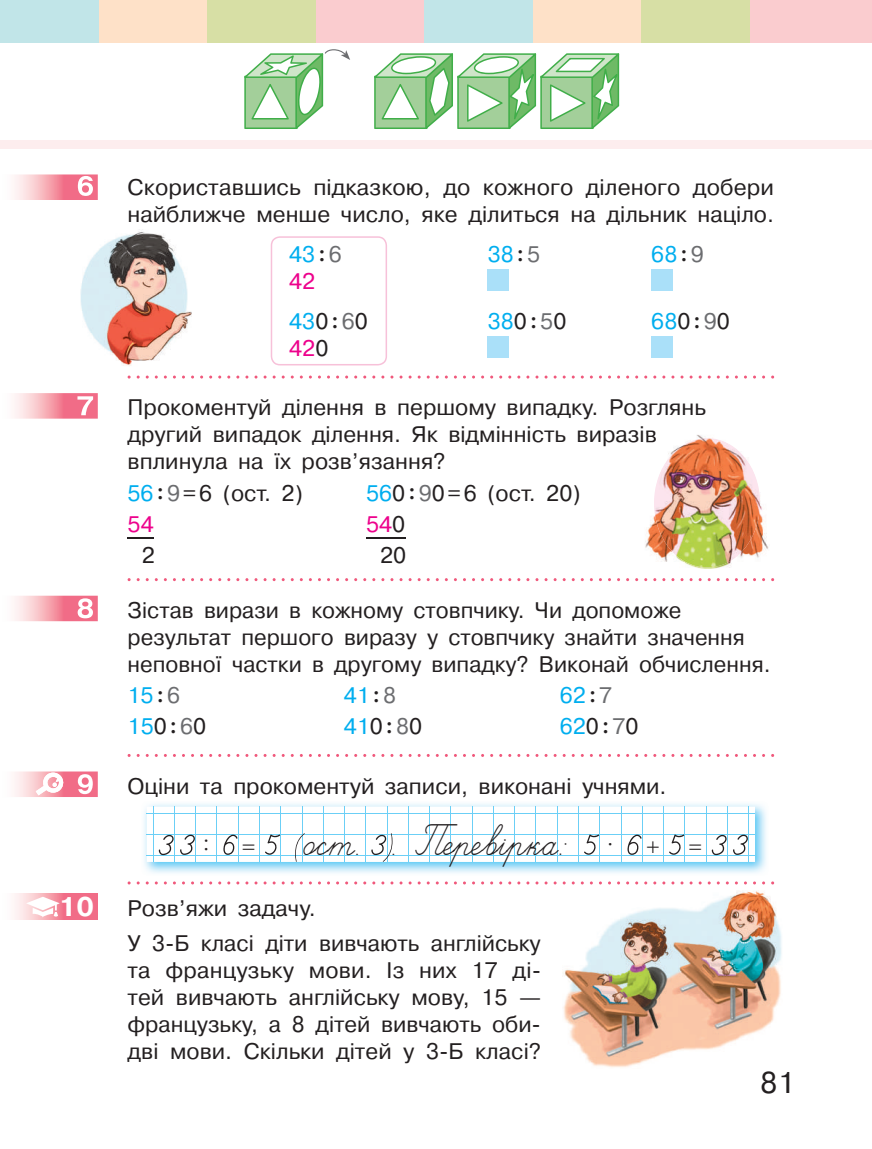
<style>
.page{position:relative;width:872px;height:1149px;background:#fff}
.page>*{position:absolute;margin:0;border:0;box-sizing:border-box;transform-origin:0 0}
.t1{font:53.25px "GDVGRI Fnumbers";color:#231f20}
.t2{font:42px "GDVGRIF Propis";color:#231f20}
.t3{font:30px "Pragmatica C";color:#231f20}
.t4{font:700 27px "Pragmatica C";color:#fff}
.t5{font:22.5px/27px "Pragmatica C";color:#231f20}
.t6{font:22.5px "Pragmatica C";color:#00aeef}
.t7{font:22.5px/39.8px "Pragmatica C";color:#ed028c}
.s1{font-weight:700;font-size:27px;color:#fff}
.s2{font-family:"School Book C";color:#231f20}
.s3{color:#6c6d70}
.s4{color:#00aeef}
.s5{color:#231f20}
.s6{font-family:"School Book C"}
.s7{font-family:"GDVGRI Fnumbers";font-size:53.25px}
</style>
<div class="page">
<div style="left:749px;top:0;width:123px;height:43px;background:#facccf"></div>
<div style="left:641px;top:0;width:108px;height:43px;background:#d7dfa5"></div>
<div style="left:532px;top:0;width:109px;height:43px;background:#fee1c8"></div>
<div style="left:99px;top:0;width:108px;height:43px;background:#fee1c8"></div>
<div style="left:424px;top:0;width:108px;height:43px;background:#c1e5e8"></div>
<div style="left:0;top:0;width:99px;height:43px;background:#c1e5e8"></div>
<div style="left:315px;top:0;width:109px;height:43px;background:#facccf"></div>
<div style="left:207px;top:0;width:108px;height:43px;background:#d7dfa5"></div>
<div style="left:0;top:140px;width:872px;height:8px;background:#fdedee"></div>
<svg style="left:128px;top:375px;width:646px;height:3px"></svg>
<svg style="left:128px;top:537px;width:26px;height:1px"></svg>
<hr style="left:366px;top:537px;width:39px;height:1px;background:#231f20">
<svg style="left:128px;top:578px;width:646px;height:3px"></svg>
<svg style="left:128px;top:754px;width:646px;height:2px"></svg>
<svg style="left:128px;top:881px;width:646px;height:3px"></svg>
<div style="left:488px;top:269px;width:21px;height:21px;background:#aae0f9"></div>
<div style="left:651px;top:269px;width:21px;height:21px;background:#aae0f9"></div>
<div style="left:488px;top:336px;width:21px;height:21px;background:#aae0f9"></div>
<div style="left:651px;top:336px;width:21px;height:21px;background:#aae0f9"></div>
<img style="left:144px;top:803px;width:622px;height:70px">
<img style="left:15px;top:174px;width:83px;height:26px">
<img style="left:78px;top:176px;width:15px;height:20px">
<img style="left:81px;top:232px;width:111px;height:134px">
<svg style="left:271px;top:236px;width:116px;height:129px"></svg>
<img style="left:15px;top:393px;width:83px;height:25px">
<img style="left:77px;top:396px;width:16px;height:19px">
<img style="left:645px;top:435px;width:124px;height:133px">
<svg style="left:645px;top:434px;width:11px;height:12px"></svg>
<img style="left:654px;top:438px;width:106px;height:129px">
<img style="left:15px;top:595px;width:83px;height:26px">
<img style="left:78px;top:598px;width:15px;height:20px">
<img style="left:15px;top:771px;width:83px;height:25px">
<img style="left:78px;top:774px;width:15px;height:19px">
<svg style="left:36px;top:771px;width:29px;height:24px"></svg>
<img style="left:15px;top:893px;width:83px;height:25px">
<svg style="left:26px;top:896px;width:34px;height:20px"></svg>
<img style="left:563px;top:891px;width:219px;height:177px">
<svg style="left:374px;top:53px;width:245px;height:76px"></svg>
<svg style="left:244px;top:49px;width:106px;height:80px"></svg>
<svg style="left:147px;top:806px;width:608px;height:55px"></svg>
<p class="t5" style="left:77px;top:174px;width:699px;text-align:right"><span class="s1">6</span> Скориставшись підказкою, до кожного діленого добери найближче менше число, яке ділиться на дільник націло.</p>
<p class="t6" style="left:289px;top:242px;width:54px">43 <span class="s2">:</span> <span class="s3">6</span></p>
<p class="t6" style="left:488px;top:242px;width:54px">38 <span class="s2">:</span> <span class="s3">5</span></p>
<p class="t6" style="left:651px;top:242px;width:54px">68 <span class="s2">:</span> <span class="s3">9</span></p>
<p class="t7" style="left:289px;top:262px;width:80px">42<br><span class="s4">43</span><span class="s5">0</span> <span class="s2">:</span> <span class="s3">6</span><span class="s5">0</span></p>
<p class="t6" style="left:488px;top:308px;width:80px">38<span class="s5">0</span> <span class="s2">:</span> <span class="s3">5</span><span class="s5">0</span></p>
<p class="t6" style="left:651px;top:308px;width:80px">68<span class="s5">0</span> <span class="s2">:</span> <span class="s3">9</span><span class="s5">0</span></p>
<p class="t7" style="left:289px;top:328px;width:41px">42<span class="s5">0</span></p>
<p class="t5" style="left:128px;top:394px;width:580px;text-indent:-51px"><span class="s1">7</span> Прокоментуй ділення в першому випадку. Розглянь другий випадок ділення. Як відмінність виразів вплинула на їх розв’язання?</p>
<p class="t5" style="left:128px;top:479px;width:177px"><span class="s4">56</span> <span class="s6">:</span> <span class="s3">9</span> = 6 (ост. 2)</p>
<p class="t5" style="left:366px;top:479px;width:216px"><span class="s4">56</span>0 <span class="s6">:</span> <span class="s3">9</span>0 = 6 (ост. 20)</p>
<p class="t7" style="left:128px;top:504px;width:28px">54</p>
<p class="t7" style="left:366px;top:504px;width:41px">54<span class="s5">0</span></p>
<p class="t5" style="left:142px;top:542px;width:15px">2</p>
<p class="t5" style="left:380px;top:542px;width:28px">20</p>
<p class="t5" style="left:128px;top:596px;width:644px;text-indent:-51px"><span class="s1">8</span> Зістав вирази в кожному стовпчику. Чи допоможе результат першого виразу у стовпчику знайти значення неповної частки в другому випадку? Виконай обчислення.</p>
<p class="t6" style="left:128px;top:682px;width:54px">15 <span class="s2">:</span> <span class="s3">6</span></p>
<p class="t6" style="left:344px;top:682px;width:54px">41 <span class="s2">:</span> <span class="s3">8</span></p>
<p class="t6" style="left:560px;top:682px;width:54px">62 <span class="s2">:</span> <span class="s3">7</span></p>
<p class="t6" style="left:128px;top:714px;width:80px">15<span class="s5">0</span> <span class="s2">:</span> <span class="s3">6</span><span class="s5">0</span></p>
<p class="t6" style="left:344px;top:714px;width:80px">41<span class="s5">0</span> <span class="s2">:</span> <span class="s3">8</span><span class="s5">0</span></p>
<p class="t6" style="left:560px;top:714px;width:80px">62<span class="s5">0</span> <span class="s2">:</span> <span class="s3">7</span><span class="s5">0</span></p>
<p class="t5" style="left:77px;top:772px;width:591px"><span class="s1">9</span> Оціни та прокоментуй записи, виконані учнями.</p>
<h2 class="t2" style="left:153px;top:819px;width:447px"><span class="s7">33 6 5</span> lст. <span class="s7">3</span> . Перевірка: <span class="s7">5</span></h2>
<h1 class="t1" style="left:621px;top:821px;width:128px">6533</h1>
<p class="t5" style="left:128px;top:890px;width:415px;line-height:35.5px">Розв’яжи задачу.<br>У 3-Б класі діти вивчають англійську</p>
<p class="t5" style="left:128px;top:956px;width:415px;text-align:justify">та французьку мови. Із них 17 ді&shy;тей вивчають англійську мову, 15 — французьку, а 8 дітей вивчають оби&shy;д ві мови. Скільки дітей у 3-Б класі?</p>
<p class="t4" style="left:59px;top:891px;width:37px">10</p>
<h3 class="t3" style="left:760px;top:1065px;width:36px">81</h3>
</div>
